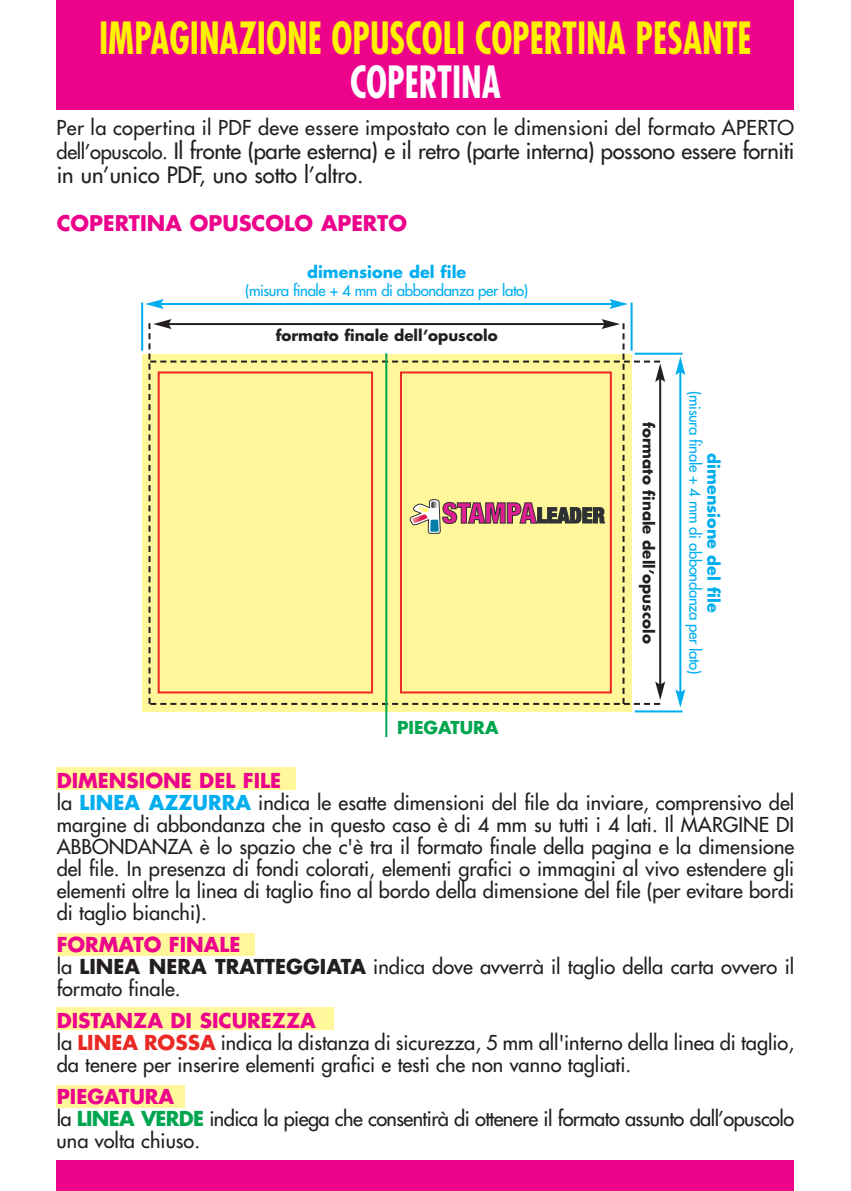
<style>
.page{position:relative;width:851px;height:1191px;background:#fff}
.page>*{position:absolute;margin:0;border:0;box-sizing:border-box;transform-origin:0 0}
.t1{font:700 condensed 43.2px "Futura";color:#fff101;scale:.83 1}
.t2{font:700 condensed 43.2px "Futura";color:#fff;scale:.83 1}
.t3{font:22px/24px "Futura";letter-spacing:-.015em;color:#231f20}
.t4{font:700 21px "Futura";color:#ed028c}
.t5{font:20px/22px "Futura";color:#231f20}
.t6{font:20px/22px "Futura";letter-spacing:-.03em;color:#231f20}
.t7{font:700 17.2px "Futura";color:#00a54f}
.t8{font:700 16px "Futura";color:#00aeef}
.t9{font:15px "Futura";letter-spacing:-.03em;color:#00aeef}
.t10{font:700 15px "Futura";color:#231f20}
.s1{font-size:20px}
.s2{font-weight:700;color:#ed028c}
.s3{font-weight:700;color:#00aeef}
.s4{font-weight:700}
.s5{font-weight:700;color:#ea2924}
.s6{font-weight:700;color:#00a54f}
</style>
<div class="page">
<div style="left:57px;top:0;width:737px;height:110px;background:#ed028c"></div>
<div style="left:57px;top:1160px;width:737px;height:31px;background:#ed028c"></div>
<div style="left:142px;top:354px;width:490px;height:357px;background:#fff79a"></div>
<hr style="left:141px;top:302px;width:2px;height:49px;background:#00aeef">
<hr style="left:630px;top:302px;width:2px;height:49px;background:#00aeef">
<hr style="left:160px;top:303px;width:453px;height:2px;background:#00aeef">
<svg style="left:145px;top:299px;width:19px;height:10px"></svg>
<svg style="left:609px;top:299px;width:19px;height:10px"></svg>
<hr style="left:679px;top:371px;width:2px;height:322px;background:#00aeef">
<svg style="left:675px;top:356px;width:10px;height:19px"></svg>
<svg style="left:675px;top:689px;width:10px;height:19px"></svg>
<hr style="left:634px;top:353px;width:48px;height:2px;background:#00aeef">
<hr style="left:634px;top:710px;width:48px;height:2px;background:#00aeef">
<svg style="left:148px;top:319px;width:517px;height:386px"></svg>
<hr style="left:385px;top:353px;width:2px;height:384px;background:#00a54f">
<div style="left:57px;top:933px;width:197px;height:22px;background:#fff79a"></div>
<div style="left:57px;top:1007px;width:277px;height:23px;background:#fff79a"></div>
<div style="left:57px;top:1085px;width:128px;height:23px;background:#fff79a"></div>
<div style="left:57px;top:767px;width:239px;height:23px;background:#fff79a"></div>
<h1 class="t1" style="left:99px;top:19px;width:787px">IMPAGINAZIONE OPUSCOLI COPERTINA PESANTE</h1>
<h1 class="t2" style="left:350px;top:63px;width:183px">COPERTINA</h1>
<p class="t5" style="left:57px;top:118px;width:739px">Per la copertina il PDF deve essere impostato con le dimensioni del formato APERTO</p>
<p class="t3" style="left:57px;top:141px;width:739px"><span class="s1">dell’opuscolo.</span> Il fronte (parte esterna) e il retro (parte interna) possono essere forniti in un’unico PDF, uno sotto l’altro.</p>
<p class="t4" style="left:57px;top:213px;width:352px">COPERTINA OPUSCOLO APERTO</p>
<p class="t8" style="left:307px;top:264px;width:161px">dimensione del file</p>
<p class="t9" style="left:245px;top:283px;width:284px">(misura finale + 4 mm di abbondanza per lato)</p>
<p class="t10" style="left:276px;top:328px;width:223px">formato finale dell’opuscolo</p>
<p class="t7" style="left:397px;top:719px;width:103px">PIEGATURA</p>
<p class="t10" style="left:655px;top:422px;width:223px;rotate:90deg">formato finale dell’opuscolo</p>
<p class="t9" style="left:702px;top:391px;width:284px;rotate:90deg">(misura finale + 4 mm di abbondanza per lato)</p>
<p class="t8" style="left:720px;top:453px;width:161px;rotate:90deg">dimensione del file</p>
<p class="t5" style="left:57px;top:771px;width:739px"><span class="s2">DIMENSIONE DEL FILE<br></span>la <span class="s3">LINEA AZZURRA</span> indica le esatte dimensioni del file da inviare, comprensivo del margine di abbondanza che in questo caso è di 4 mm su tutti i 4 lati. Il MARGINE DI ABBONDANZA è lo spazio che c'è tra il formato finale della pagina e la dimensione del file. In presenza di fondi colorati, elementi grafici o immagini al vivo estendere gli elementi oltre la linea di taglio fino al bordo della dimensione del file (per evitare bordi di taglio bianchi).</p>
<p class="t5" style="left:57px;top:935px;width:739px"><span class="s2">FORMATO FINALE<br></span>la <span class="s4">LINEA NERA TRATTEGGIATA</span> indica dove avverrà il taglio della carta ovvero il formato finale.</p>
<p class="t5" style="left:57px;top:1011px;width:739px"><span class="s2">DISTANZA DI SICUREZZA<br></span>la <span class="s5">LINEA ROSSA</span> indica la distanza di sicurezza, 5 mm all'interno della linea di taglio, da tenere per inserire elementi grafici e testi che non vanno tagliati.</p>
<p class="t6" style="left:57px;top:1087px;width:739px"><span class="s2">PIEGATURA<br></span>la <span class="s6">LINEA VERDE</span> indica la piega che consentirà di ottenere il formato assunto dall’opuscolo una volta chiuso.</p>
</div>
